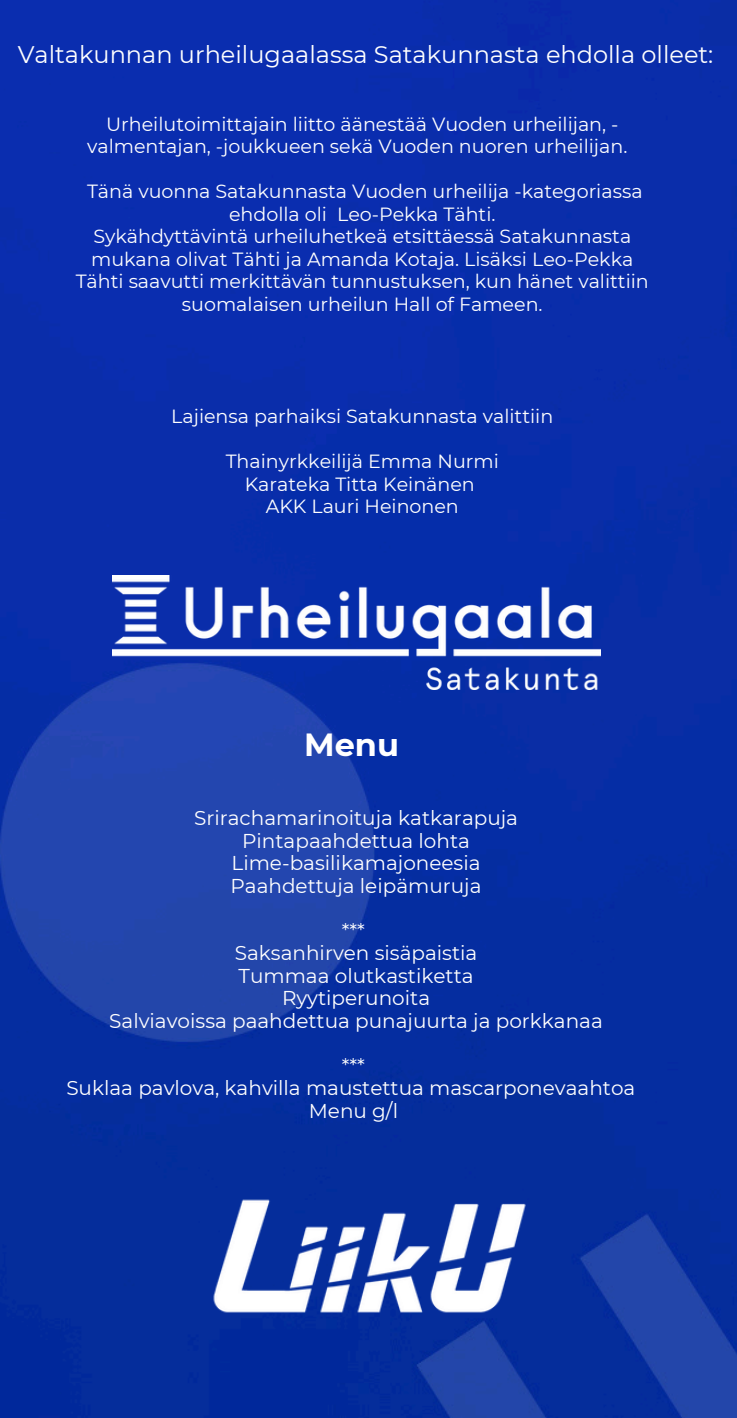
<style>
.page{position:relative;width:737px;height:1418px;background:#fff}
.page>*{position:absolute;margin:0;border:0;box-sizing:border-box;transform-origin:0 0}
.t1{font:700 32px "Montserrat";color:#fff}
.t2{font:24px "Montserrat";color:#fff}
.t3{font:20px "Montserrat";color:#fff}
.t4{font:19px/22.4px "Montserrat";color:#fff;text-align:center}
</style>
<div class="page">
<img style="left:0;top:0;width:736px;height:1417px">
<img style="left:112px;top:575px;width:488px;height:114px">
<img style="left:138px;top:1179px;width:462px;height:153px">
<h2 class="t2" style="left:18px;top:39px;width:697px">Valtakunnan urheilugaalassa Satakunnasta ehdolla olleet:</h2>
<p class="t4" style="left:87px;top:112px;width:541px">Urheilutoimittajain liitto äänestää Vuoden urheilijan, - valmentajan, -joukkueen sekä Vuoden nuoren urheilijan.</p>
<p class="t4" style="left:87px;top:180px;width:557px">Tänä vuonna Satakunnasta Vuoden urheilija -kategoriassa ehdolla oli Leo-Pekka Tähti.</p>
<p class="t4" style="left:76px;top:225px;width:574px">Sykähdyttävintä urheiluhetkeä etsittäessä Satakunnasta mukana olivat Tähti ja Amanda Kotaja. Lisäksi Leo-Pekka Tähti saavutti merkittävän tunnustuksen, kun hänet valittiin suomalaisen urheilun Hall of Fameen.</p>
<p class="t4" style="left:171px;top:405px;width:383px">Lajiensa parhaiksi Satakunnasta valittiin</p>
<p class="t4" style="left:226px;top:450px;width:275px">Thainyrkkeilijä Emma Nurmi</p>
<p class="t4" style="left:245px;top:472px;width:232px">Karateka Titta Keinänen</p>
<p class="t4" style="left:265px;top:495px;width:195px">AKK Lauri Heinonen</p>
<p class="t1" style="left:304px;top:725px;width:96px">Menu</p>
<h1 class="t3" style="left:194px;top:805px;width:325px">Srirachamarinoituja katkarapuja</h1>
<p class="t3" style="left:242px;top:828px;width:229px">Pintapaahdettua lohta</p>
<p class="t3" style="left:231px;top:850px;width:250px">Lime-basilikamajoneesia</p>
<p class="t3" style="left:230px;top:873px;width:252px">Paahdettuja leipämuruja</p>
<p class="t3" style="left:342px;top:918px;width:25px">***</p>
<p class="t3" style="left:235px;top:940px;width:244px">Saksanhirven sisäpaistia</p>
<p class="t3" style="left:238px;top:963px;width:236px">Tummaa olutkastiketta</p>
<p class="t3" style="left:282px;top:985px;width:150px">Ryytiperunoita</p>
<p class="t3" style="left:109px;top:1008px;width:495px">Salviavoissa paahdettua punajuurta ja porkkanaa</p>
<p class="t3" style="left:342px;top:1053px;width:25px">***</p>
<p class="t3" style="left:66px;top:1075px;width:570px">Suklaa pavlova, kahvilla maustettua mascarponevaahtoa</p>
<p class="t3" style="left:309px;top:1098px;width:91px">Menu g/l</p>
</div>
